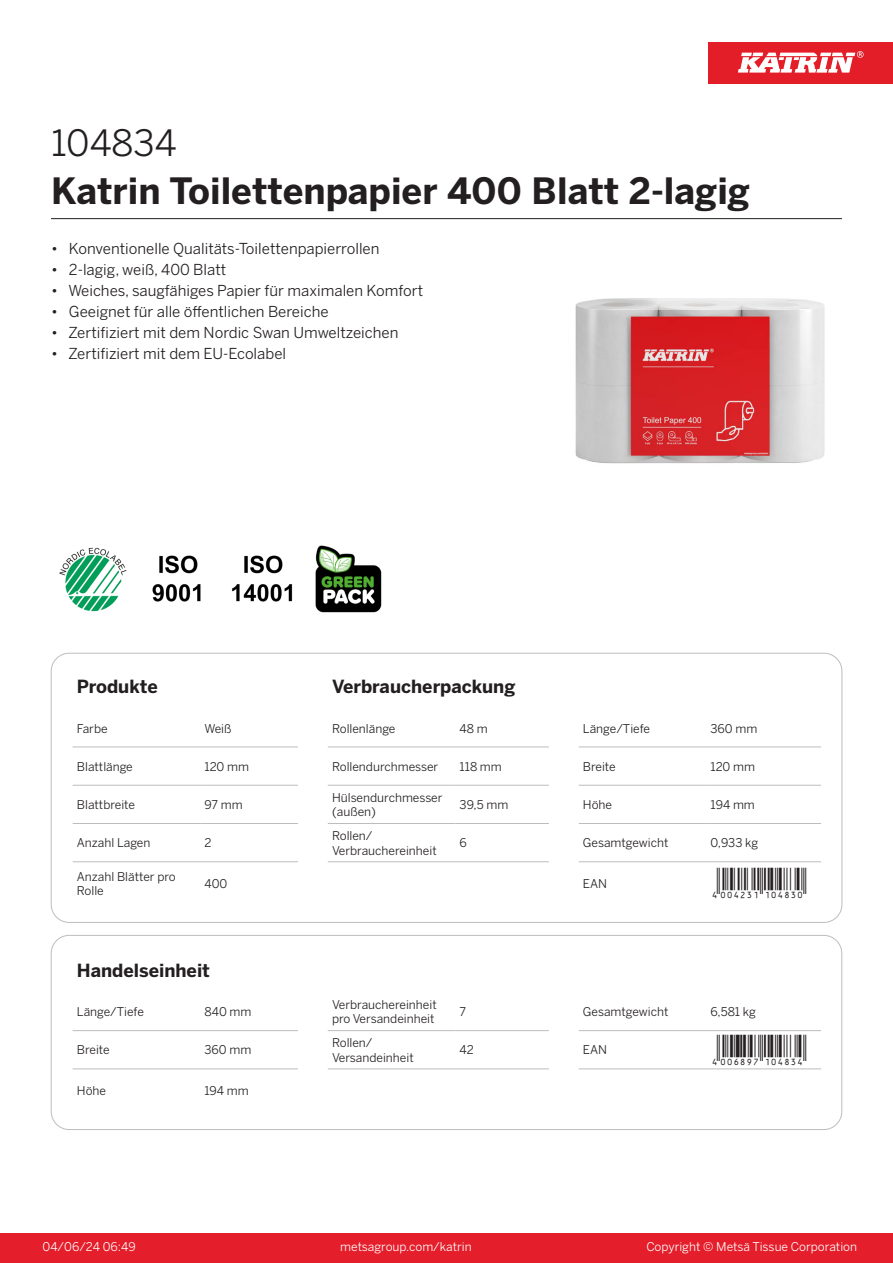
<style>
.page{position:relative;width:893px;height:1263px;background:#fff}
.page>*{position:absolute;margin:0;border:0;box-sizing:border-box;transform-origin:0 0}
.Product_Name{font:700 36px "Benton Sans";color:#231f20}
.External_material_co{font:36px "Benton Sans";color:#231f20}
.T_EAN{font:30px "Viisas EAN Matala";color:#231f20}
.T_TableHeader{font:700 18px "Benton Sans";color:#231f20}
.MarketingBullets{font:15px "Benton Sans";color:#231f20}
.T_TableBody{font:12px/14.4px "Benton Sans";color:#231f20}
.t1{font:12px "Benton Sans";color:#fff}
</style>
<div class="page">
<div style="left:0;top:1233px;width:893px;height:30px;background:#e41e2b"></div>
<div style="left:708px;top:43px;width:185px;height:41px;background:#e31e28"></div>
<svg style="left:738px;top:51px;width:126px;height:22px"></svg>
<hr style="left:73px;top:747px;width:127px;height:1px;background:#bcbdc0">
<hr style="left:200px;top:747px;width:98px;height:1px;background:#bcbdc0">
<hr style="left:328px;top:747px;width:127px;height:1px;background:#bcbdc0">
<hr style="left:455px;top:747px;width:94px;height:1px;background:#bcbdc0">
<hr style="left:579px;top:747px;width:127px;height:1px;background:#bcbdc0">
<hr style="left:706px;top:747px;width:115px;height:1px;background:#bcbdc0">
<hr style="left:73px;top:785px;width:127px;height:1px;background:#bcbdc0">
<hr style="left:200px;top:785px;width:98px;height:1px;background:#bcbdc0">
<hr style="left:328px;top:785px;width:127px;height:1px;background:#bcbdc0">
<hr style="left:455px;top:785px;width:94px;height:1px;background:#bcbdc0">
<hr style="left:579px;top:785px;width:127px;height:1px;background:#bcbdc0">
<hr style="left:706px;top:785px;width:115px;height:1px;background:#bcbdc0">
<hr style="left:73px;top:823px;width:127px;height:1px;background:#bcbdc0">
<hr style="left:200px;top:823px;width:98px;height:1px;background:#bcbdc0">
<hr style="left:328px;top:823px;width:127px;height:1px;background:#bcbdc0">
<hr style="left:455px;top:823px;width:94px;height:1px;background:#bcbdc0">
<hr style="left:579px;top:823px;width:127px;height:1px;background:#bcbdc0">
<hr style="left:706px;top:823px;width:115px;height:1px;background:#bcbdc0">
<hr style="left:73px;top:861px;width:127px;height:1px;background:#bcbdc0">
<hr style="left:200px;top:861px;width:98px;height:1px;background:#bcbdc0">
<hr style="left:328px;top:861px;width:127px;height:1px;background:#bcbdc0">
<hr style="left:455px;top:861px;width:94px;height:1px;background:#bcbdc0">
<hr style="left:579px;top:861px;width:127px;height:1px;background:#bcbdc0">
<hr style="left:706px;top:861px;width:115px;height:1px;background:#bcbdc0">
<hr style="left:73px;top:1030px;width:127px;height:1px;background:#bcbdc0">
<hr style="left:200px;top:1030px;width:98px;height:1px;background:#bcbdc0">
<hr style="left:328px;top:1030px;width:127px;height:1px;background:#bcbdc0">
<hr style="left:455px;top:1030px;width:94px;height:1px;background:#bcbdc0">
<hr style="left:579px;top:1030px;width:127px;height:1px;background:#bcbdc0">
<hr style="left:706px;top:1030px;width:115px;height:1px;background:#bcbdc0">
<hr style="left:73px;top:1069px;width:127px;height:1px;background:#bcbdc0">
<hr style="left:200px;top:1069px;width:98px;height:1px;background:#bcbdc0">
<hr style="left:328px;top:1069px;width:127px;height:1px;background:#bcbdc0">
<hr style="left:455px;top:1069px;width:94px;height:1px;background:#bcbdc0">
<hr style="left:579px;top:1069px;width:127px;height:1px;background:#bcbdc0">
<hr style="left:706px;top:1069px;width:115px;height:1px;background:#bcbdc0">
<div style="left:51px;top:935px;width:791px;height:195px;border:1px solid #bcbdc0;border-radius:18px"></div>
<img style="left:575px;top:298px;width:250px;height:166px">
<img style="left:59px;top:547px;width:68px;height:65px">
<img style="left:152px;top:555px;width:49px;height:47px">
<img style="left:232px;top:555px;width:61px;height:47px">
<img style="left:315px;top:545px;width:67px;height:68px">
<hr style="left:51px;top:218px;width:791px;height:1px;background:#231f20">
<p class="External_material_co" style="left:51px;top:121px;width:127px">104834</p>
<p class="Product_Name" style="left:51px;top:168px;width:701px">Katrin Toilettenpapier 400 Blatt 2-lagig</p>
<p class="MarketingBullets" style="left:51px;top:239px;width:330px">• Konventionelle Qualitäts-Toilettenpapierrollen</p>
<p class="MarketingBullets" style="left:51px;top:260px;width:177px">• 2-lagig, weiß, 400 Blatt</p>
<p class="MarketingBullets" style="left:51px;top:281px;width:374px">• Weiches, saugfähiges Papier für maximalen Komfort</p>
<p class="MarketingBullets" style="left:51px;top:302px;width:279px">• Geeignet für alle öffentlichen Bereiche</p>
<p class="MarketingBullets" style="left:51px;top:323px;width:349px">• Zertifiziert mit dem Nordic Swan Umweltzeichen</p>
<p class="MarketingBullets" style="left:51px;top:344px;width:237px">• Zertifiziert mit dem EU-Ecolabel</p>
<p class="T_TableHeader" style="left:77px;top:675px;width:82px">Produkte</p>
<p class="T_TableHeader" style="left:332px;top:675px;width:185px">Verbraucherpackung</p>
<p class="T_TableBody" style="left:77px;top:721px;width:32px">Farbe</p>
<p class="T_TableBody" style="left:204px;top:721px;width:29px">Weiß</p>
<p class="T_TableBody" style="left:332px;top:721px;width:65px">Rollenlänge</p>
<p class="T_TableBody" style="left:460px;top:721px;width:30px">48 m</p>
<p class="T_TableBody" style="left:583px;top:721px;width:68px">Länge/Tiefe</p>
<p class="T_TableBody" style="left:710px;top:721px;width:48px">360 mm</p>
<p class="T_TableBody" style="left:77px;top:759px;width:57px">Blattlänge</p>
<p class="T_TableBody" style="left:204px;top:759px;width:46px">120 mm</p>
<p class="T_TableBody" style="left:332px;top:759px;width:108px">Rollendurchmesser</p>
<p class="T_TableBody" style="left:460px;top:759px;width:44px">118 mm</p>
<p class="T_TableBody" style="left:583px;top:759px;width:34px">Breite</p>
<p class="T_TableBody" style="left:710px;top:759px;width:46px">120 mm</p>
<p class="T_TableBody" style="left:77px;top:797px;width:60px">Blattbreite</p>
<p class="T_TableBody" style="left:204px;top:797px;width:40px">97 mm</p>
<p class="T_TableBody" style="left:332px;top:790px;width:112px">Hülsendurchmesser (außen)</p>
<p class="T_TableBody" style="left:460px;top:797px;width:50px">39,5 mm</p>
<p class="T_TableBody" style="left:583px;top:797px;width:31px">Höhe</p>
<p class="T_TableBody" style="left:710px;top:797px;width:46px">194 mm</p>
<p class="T_TableBody" style="left:77px;top:836px;width:75px">Anzahl Lagen</p>
<p class="T_TableBody" style="left:204px;top:836px;width:9px">2</p>
<p class="T_TableBody" style="left:332px;top:829px;width:42px">Rollen/</p>
<p class="T_TableBody" style="left:332px;top:843px;width:106px">Verbrauchereinheit</p>
<p class="T_TableBody" style="left:460px;top:836px;width:9px">6</p>
<p class="T_TableBody" style="left:583px;top:836px;width:87px">Gesamtgewicht</p>
<p class="T_TableBody" style="left:710px;top:836px;width:49px">0,933 kg</p>
<p class="T_TableBody" style="left:77px;top:869px;width:100px">Anzahl Blätter pro<br>Rolle</p>
<p class="T_TableBody" style="left:204px;top:876px;width:24px">400</p>
<p class="T_TableBody" style="left:583px;top:876px;width:26px">EAN</p>
<p class="T_EAN" style="left:710px;top:868px;width:97px">*4004231104830*</p>
<p class="T_TableHeader" style="left:77px;top:959px;width:135px">Handelseinheit</p>
<p class="T_TableBody" style="left:77px;top:1005px;width:68px">Länge/Tiefe</p>
<p class="T_TableBody" style="left:204px;top:1005px;width:49px">840 mm</p>
<p class="T_TableBody" style="left:332px;top:997px;width:106px">Verbrauchereinheit pro Versandeinheit</p>
<p class="T_TableBody" style="left:460px;top:1005px;width:8px">7</p>
<p class="T_TableBody" style="left:583px;top:1005px;width:87px">Gesamtgewicht</p>
<p class="T_TableBody" style="left:710px;top:1005px;width:47px">6,581 kg</p>
<p class="T_TableBody" style="left:77px;top:1043px;width:34px">Breite</p>
<p class="T_TableBody" style="left:204px;top:1043px;width:48px">360 mm</p>
<p class="T_TableBody" style="left:332px;top:1036px;width:83px">Rollen/<br>Versandeinheit</p>
<p class="T_TableBody" style="left:460px;top:1043px;width:16px">42</p>
<p class="T_TableBody" style="left:583px;top:1043px;width:26px">EAN</p>
<p class="T_EAN" style="left:710px;top:1034px;width:97px">*4006897104834*</p>
<p class="T_TableBody" style="left:77px;top:1083px;width:31px">Höhe</p>
<p class="T_TableBody" style="left:204px;top:1083px;width:46px">194 mm</p>
<p class="t1" style="left:43px;top:1239px;width:95px">04/06/24 06:49</p>
<p class="t1" style="left:340px;top:1239px;width:133px">metsagroup.com/katrin</p>
<p class="t1" style="left:646px;top:1239px;width:212px">Copyright © Metsä Tissue Corporation</p>
</div>
